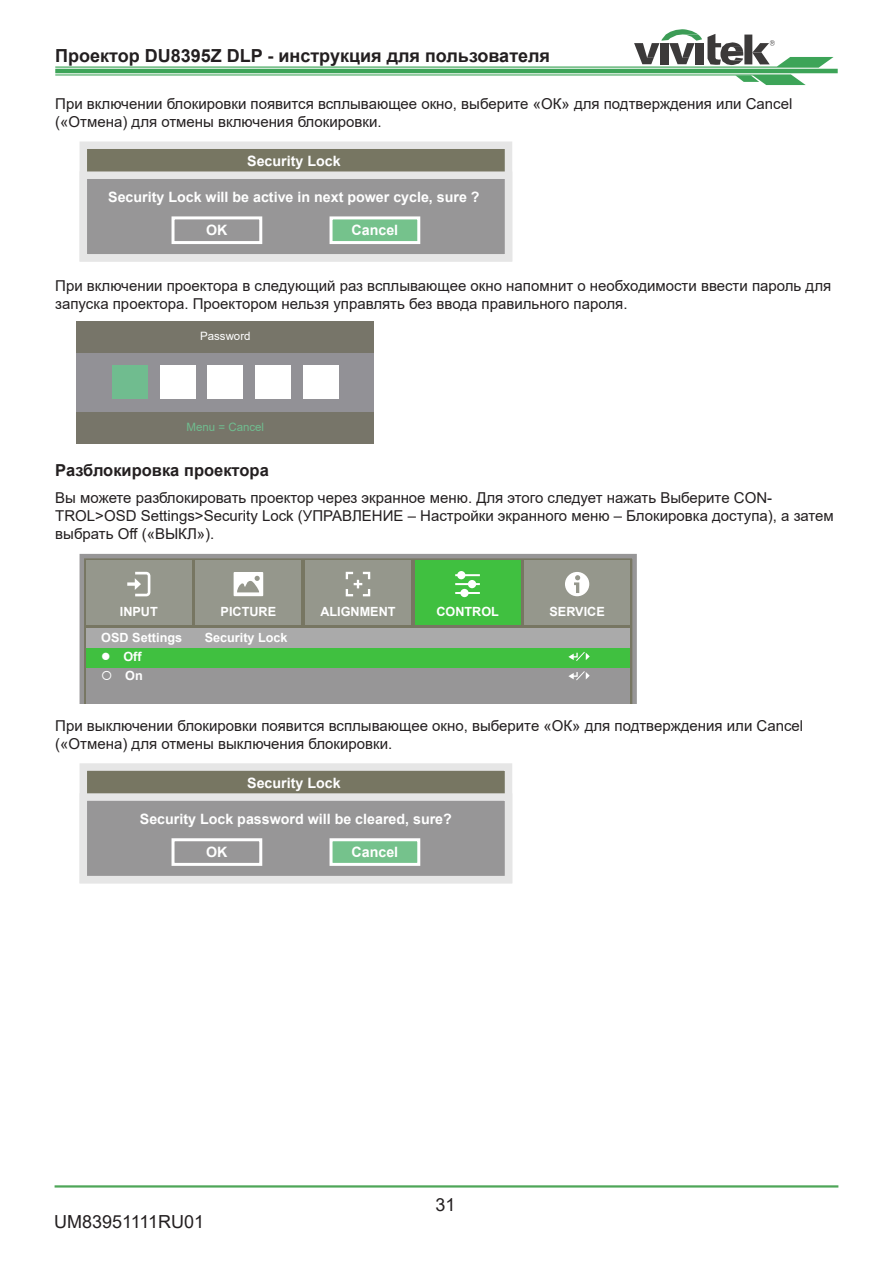
<style>
.page{position:relative;width:893px;height:1263px;background:#fff}
.page>*{position:absolute;margin:0;border:0;box-sizing:border-box;transform-origin:0 0}
.t1{font:700 18px "Arial";color:#231f20}
.t2{font:18px "Arial";color:#231f20}
.Content_-_Topic{font:700 16.5px "Arial";color:#231f20}
.Content{font:15px/18px "Arial";color:#231f20}
.t3{font:700 14.25px "Arial";color:#fff}
.t4{font:700 12.6px "Arial";color:#fff}
.t5{font:11.55px "Arial";color:#70bc8f}
.t6{font:11.55px "Arial";color:#fff}
</style>
<div class="page">
<hr style="left:55px;top:69px;width:783px;height:4px;background:#3da458">
<svg style="left:55px;top:74px;width:751px;height:11px"></svg>
<svg style="left:55px;top:29px;width:779px;height:39px"></svg>
<hr style="left:55px;top:1185px;width:783px;height:2px;background:#4ea658">
<div style="left:83px;top:145px;width:425px;height:113px;background:#777662"></div>
<div style="left:80px;top:141px;width:432px;height:121px;border:8px solid #e6e6e6"></div>
<div style="left:83px;top:175px;width:425px;height:83px;background:#979697"></div>
<div style="left:80px;top:171px;width:432px;height:91px;border:8px solid #e6e6e6"></div>
<div style="left:172px;top:216px;width:90px;height:28px;border:3px solid #fff"></div>
<div style="left:331px;top:218px;width:88px;height:25px;background:#75c28c"></div>
<div style="left:330px;top:216px;width:90px;height:28px;border:3px solid #fff"></div>
<div style="left:77px;top:321px;width:297px;height:32px;background:#777569"></div>
<div style="left:77px;top:411px;width:297px;height:33px;background:#777569"></div>
<div style="left:77px;top:353px;width:297px;height:58px;background:#929196"></div>
<div style="left:160px;top:365px;width:35px;height:34px;background:#fff"></div>
<div style="left:303px;top:365px;width:36px;height:34px;background:#fff"></div>
<div style="left:255px;top:365px;width:36px;height:34px;background:#fff"></div>
<div style="left:208px;top:365px;width:35px;height:34px;background:#fff"></div>
<div style="left:112px;top:365px;width:35px;height:34px;background:#70bc8f"></div>
<svg style="left:80px;top:554px;width:557px;height:150px;background:#85877b"></svg>
<div style="left:86px;top:628px;width:544px;height:76px;background:#979697"></div>
<div style="left:86px;top:628px;width:544px;height:19px;background:#aaa"></div>
<div style="left:86px;top:648px;width:544px;height:19px;background:#40c040"></div>
<svg style="left:568px;top:652px;width:22px;height:9px"></svg>
<svg style="left:568px;top:671px;width:22px;height:9px"></svg>
<div style="left:305px;top:561px;width:106px;height:64px;background:#95978c"></div>
<svg style="left:346px;top:572px;width:24px;height:24px"></svg>
<div style="left:415px;top:561px;width:105px;height:64px;background:#40c040"></div>
<svg style="left:455px;top:571px;width:25px;height:26px"></svg>
<div style="left:86px;top:561px;width:106px;height:64px;background:#95978c"></div>
<svg style="left:127px;top:572px;width:23px;height:24px"></svg>
<div style="left:524px;top:561px;width:106px;height:64px;background:#95978c"></div>
<svg style="left:565px;top:572px;width:24px;height:24px"></svg>
<div style="left:196px;top:561px;width:105px;height:64px;background:#95978c"></div>
<svg style="left:234px;top:572px;width:29px;height:24px"></svg>
<div style="left:83px;top:767px;width:425px;height:113px;background:#777662"></div>
<div style="left:80px;top:763px;width:432px;height:120px;border:8px solid #e6e6e6"></div>
<div style="left:83px;top:797px;width:425px;height:83px;background:#979697"></div>
<div style="left:80px;top:793px;width:432px;height:90px;border:8px solid #e6e6e6"></div>
<div style="left:172px;top:838px;width:90px;height:28px;border:3px solid #fff"></div>
<div style="left:331px;top:840px;width:88px;height:24px;background:#75c28c"></div>
<div style="left:330px;top:838px;width:90px;height:28px;border:3px solid #fff"></div>
<p class="t1" style="left:55px;top:43px;width:496px">Проектор DU8395Z DLP - инструкция для пользователя</p>
<p class="Content" style="left:55px;top:94px;width:739px">При включении блокировки появится всплывающее окно, выберите «ОК» для подтверждения или Cancel («Отмена) для отмены включения блокировки.</p>
<p class="t3" style="left:247px;top:151px;width:95px">Security Lock</p>
<p class="t3" style="left:108px;top:187px;width:373px">Security Lock will be active in next power cycle, sure ?</p>
<p class="t3" style="left:206px;top:220px;width:23px">OK</p>
<p class="t3" style="left:352px;top:220px;width:48px">Cancel</p>
<p class="Content" style="left:55px;top:277px;width:777px">При включении проектора в следующий раз всплывающее окно напомнит о необходимости ввести пароль для запуска проектора. Проектором нельзя управлять без ввода правильного пароля.</p>
<p class="t6" style="left:200px;top:328px;width:52px">Password</p>
<p class="t5" style="left:187px;top:419px;width:79px">Menu = Cancel</p>
<p class="Content_-_Topic" style="left:55px;top:459px;width:215px">Разблокировка проектора</p>
<p class="Content" style="left:55px;top:489px;width:780px">Вы можете разблокировать проектор через экранное меню. Для этого следует нажать Выберите CON-<br>TROL&gt;OSD Settings&gt;Security Lock (УПРАВЛЕНИЕ – Настройки экранного меню – Блокировка доступа), а затем выбрать Off («ВЫКЛ»).</p>
<p class="t4" style="left:120px;top:602px;width:39px">INPUT</p>
<p class="t4" style="left:221px;top:602px;width:57px">PICTURE</p>
<p class="t4" style="left:320px;top:602px;width:77px">ALIGNMENT</p>
<p class="t4" style="left:436px;top:602px;width:64px">CONTROL</p>
<p class="t4" style="left:549px;top:602px;width:57px">SERVICE</p>
<p class="t4" style="left:101px;top:628px;width:82px">OSD Settings</p>
<p class="t4" style="left:101px;top:648px;width:42px">● Off</p>
<p class="t4" style="left:101px;top:667px;width:43px">○ On</p>
<p class="t4" style="left:205px;top:628px;width:84px">Security Lock</p>
<p class="Content" style="left:55px;top:716px;width:749px">При выключении блокировки появится всплывающее окно, выберите «ОК» для подтверждения или Cancel («Отмена) для отмены выключения блокировки.</p>
<p class="t3" style="left:247px;top:772px;width:95px">Security Lock</p>
<p class="t3" style="left:140px;top:808px;width:314px">Security Lock password will be cleared, sure?</p>
<p class="t3" style="left:206px;top:842px;width:23px">OK</p>
<p class="t3" style="left:352px;top:842px;width:48px">Cancel</p>
<p class="t2" style="left:54px;top:1209px;width:152px">UM83951111RU01</p>
<p class="t2" style="left:435px;top:1192px;width:22px">31</p>
</div>
